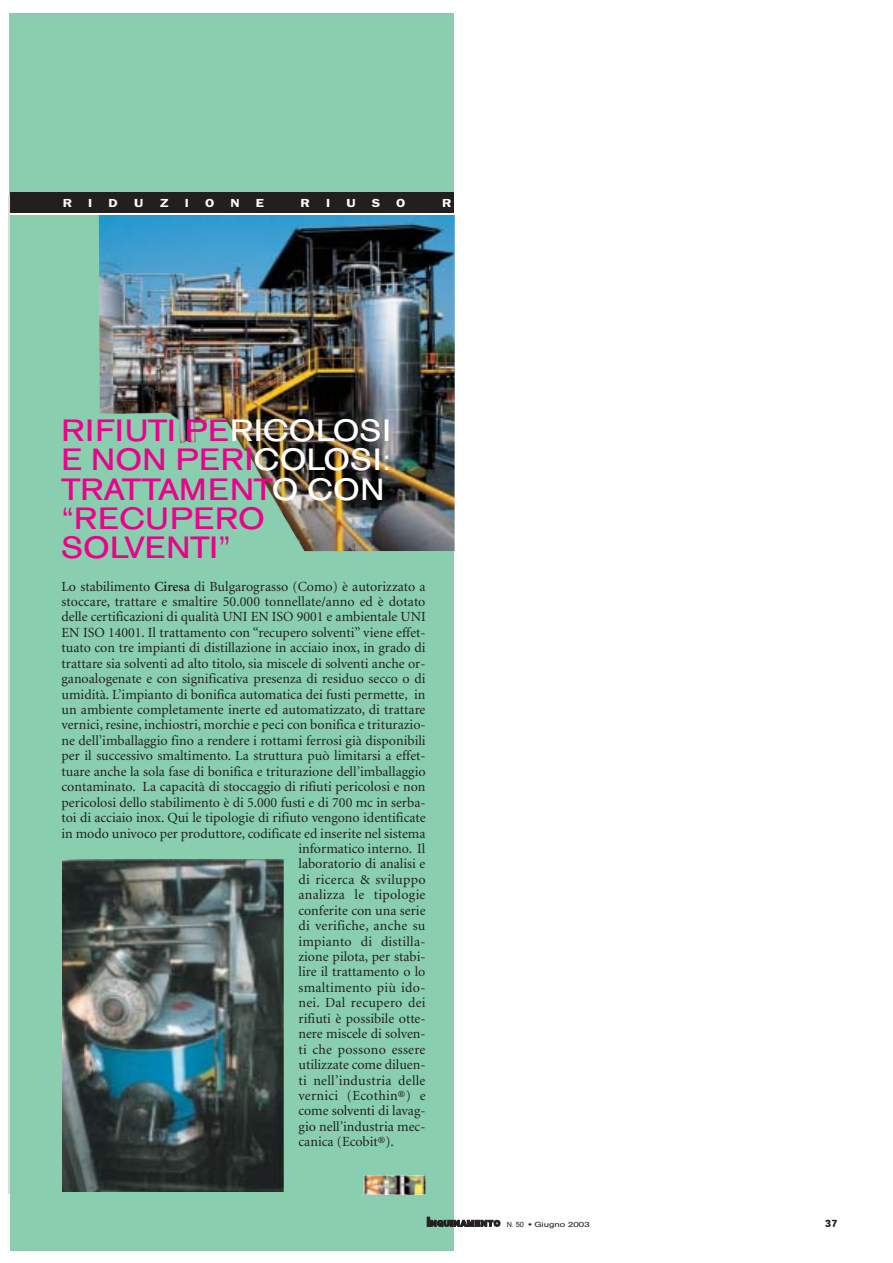
<style>
.page{position:relative;width:893px;height:1263px;background:#fff}
.page>*{position:absolute;margin:0;border:0;box-sizing:border-box;transform-origin:0 0}
.t1{font:30.45px/29.4px "AG Old Face";letter-spacing:.02em;color:#ed008b;scale:1.11 1}
.t2{font:13.95px "Minion";color:#231f1f}
.t3{font:13.95px "Minion";letter-spacing:.02em;color:#231f1f}
.t4{font:600 11.7px "Franklin Gothic";color:#fff;scale:1.2 1}
.t5{font:700 10.35px "AG Book Rounded";color:#231f1f}
.t6{font:7.35px "AG Book Rounded";color:#231f1f}
.s1{color:#fff}
.s2{font-weight:600}
.s3{font-family:"Ultra";font-weight:900;font-size:13.2px}
.s4{font-family:"Ultra";font-weight:900;font-size:8.85px}
.s5{font-weight:700}
</style>
<div class="page">
<div style="left:10px;top:215px;width:527px;height:1035px;background:#88ceaf"></div>
<div style="left:10px;top:13px;width:540px;height:182px;background:#88ceaf"></div>
<div style="left:11px;top:192px;width:873px;height:21px;background:#231f1f"></div>
<hr style="left:9px;top:196px;width:1px;height:998px;background:#dcdddf">
<div style="left:454px;top:13px;width:430px;height:1237px;background:#fff"></div>
<img style="left:99px;top:216px;width:355px;height:335px">
<img style="left:63px;top:860px;width:221px;height:332px">
<img style="left:363px;top:1175px;width:62px;height:20px">
<p class="t4" style="left:63px;top:199px;width:9px">R</p>
<p class="t4" style="left:88px;top:199px;width:5px">I</p>
<p class="t4" style="left:109px;top:199px;width:9px">D</p>
<p class="t4" style="left:134px;top:199px;width:9px">U</p>
<p class="t4" style="left:159px;top:199px;width:9px">Z</p>
<p class="t4" style="left:185px;top:199px;width:5px">I</p>
<p class="t4" style="left:205px;top:199px;width:9px">O</p>
<p class="t4" style="left:230px;top:199px;width:9px">N</p>
<p class="t4" style="left:256px;top:199px;width:8px">E</p>
<p class="t4" style="left:300px;top:199px;width:9px">R</p>
<p class="t4" style="left:326px;top:199px;width:5px">I</p>
<p class="t4" style="left:346px;top:199px;width:9px">U</p>
<p class="t4" style="left:372px;top:199px;width:9px">S</p>
<p class="t4" style="left:396px;top:199px;width:9px">O</p>
<p class="t4" style="left:442px;top:199px;width:9px">R</p>
<h1 class="t1" style="left:62px;top:419px;width:298px">RIFIUTI PE<span class="s1">RICOLOSI<br></span>E NON PERI<span class="s1">COLOSI:<br></span>TRATTAMENT<span class="s1">O CON </span>“RECUPERO<br>SOLVENTI”</h1>
<p class="t2" style="left:62px;top:581px;width:365px">Lo stabilimento <span class="s2">Ciresa</span> di Bulgarograsso (Como) è autorizzato a</p>
<p class="t2" style="left:62px;top:596px;width:365px">stoccare, trattare e smaltire 50.000 tonnellate/anno ed è dotato</p>
<p class="t2" style="left:62px;top:612px;width:365px">delle certificazioni di qualità UNI EN ISO 9001 e ambientale UNI</p>
<p class="t2" style="left:62px;top:627px;width:365px">EN ISO 14001. Il trattamento con “recupero solventi” viene effet-</p>
<p class="t2" style="left:62px;top:642px;width:365px">tuato con tre impianti di distillazione in acciaio inox, in grado di</p>
<p class="t2" style="left:62px;top:658px;width:365px">trattare sia solventi ad alto titolo, sia miscele di solventi anche or-</p>
<p class="t2" style="left:62px;top:673px;width:365px">ganoalogenate e con significativa presenza di residuo secco o di</p>
<p class="t2" style="left:62px;top:689px;width:365px">umidità. L’impianto di bonifica automatica dei fusti permette, in</p>
<p class="t2" style="left:62px;top:704px;width:365px">un ambiente completamente inerte ed automatizzato, di trattare</p>
<p class="t2" style="left:62px;top:720px;width:365px">vernici, resine, inchiostri, morchie e peci con bonifica e triturazio-</p>
<p class="t2" style="left:62px;top:735px;width:365px">ne dell’imballaggio fino a rendere i rottami ferrosi già disponibili</p>
<p class="t2" style="left:62px;top:750px;width:365px">per il successivo smaltimento. La struttura può limitarsi a effet-</p>
<p class="t2" style="left:62px;top:766px;width:365px">tuare anche la sola fase di bonifica e triturazione dell’imballaggio</p>
<p class="t2" style="left:62px;top:781px;width:365px">contaminato. La capacità di stoccaggio di rifiuti pericolosi e non</p>
<p class="t2" style="left:62px;top:797px;width:365px">pericolosi dello stabilimento è di 5.000 fusti e di 700 mc in serba-</p>
<p class="t2" style="left:62px;top:812px;width:365px">toi di acciaio inox. Qui le tipologie di rifiuto vengono identificate</p>
<p class="t2" style="left:62px;top:828px;width:365px">in modo univoco per produttore, codificate ed inserite nel sistema</p>
<p class="t2" style="left:298px;top:843px;width:128px">informatico interno. Il</p>
<p class="t2" style="left:298px;top:859px;width:128px">laboratorio di analisi e</p>
<p class="t3" style="left:298px;top:874px;width:129px">di ricerca &amp; sviluppo</p>
<p class="t3" style="left:298px;top:889px;width:128px">analizza le tipologie</p>
<p class="t2" style="left:298px;top:905px;width:128px">conferite con una serie</p>
<p class="t3" style="left:298px;top:920px;width:128px">di verifiche, anche su</p>
<p class="t3" style="left:298px;top:936px;width:128px">impianto di distilla-</p>
<p class="t2" style="left:298px;top:951px;width:128px">zione pilota, per stabi-</p>
<p class="t2" style="left:298px;top:967px;width:128px">lire il trattamento o lo</p>
<p class="t3" style="left:298px;top:982px;width:128px">smaltimento più ido-</p>
<p class="t3" style="left:298px;top:997px;width:128px">nei. Dal recupero dei</p>
<p class="t2" style="left:298px;top:1013px;width:129px">rifiuti è possibile otte-</p>
<p class="t2" style="left:298px;top:1028px;width:128px">nere miscele di solven-</p>
<p class="t3" style="left:298px;top:1044px;width:128px">ti che possono essere</p>
<p class="t2" style="left:298px;top:1059px;width:128px">utilizzate come diluen-</p>
<p class="t3" style="left:298px;top:1075px;width:128px">ti nell’industria delle</p>
<p class="t3" style="left:298px;top:1090px;width:128px">vernici (Ecothin®) e</p>
<p class="t2" style="left:298px;top:1105px;width:128px">come solventi di lavag-</p>
<p class="t2" style="left:298px;top:1121px;width:128px">gio nell’industria mec-</p>
<p class="t2" style="left:298px;top:1136px;width:97px">canica (Ecobit®).</p>
<p class="t6" style="left:427px;top:1221px;width:164px"><span class="s3">I</span><span class="s4">NQUINAMENTO</span> N. 50 <span class="s5">•</span> Giugno 2003</p>
<p class="t5" style="left:825px;top:1219px;width:14px">37</p>
</div>
